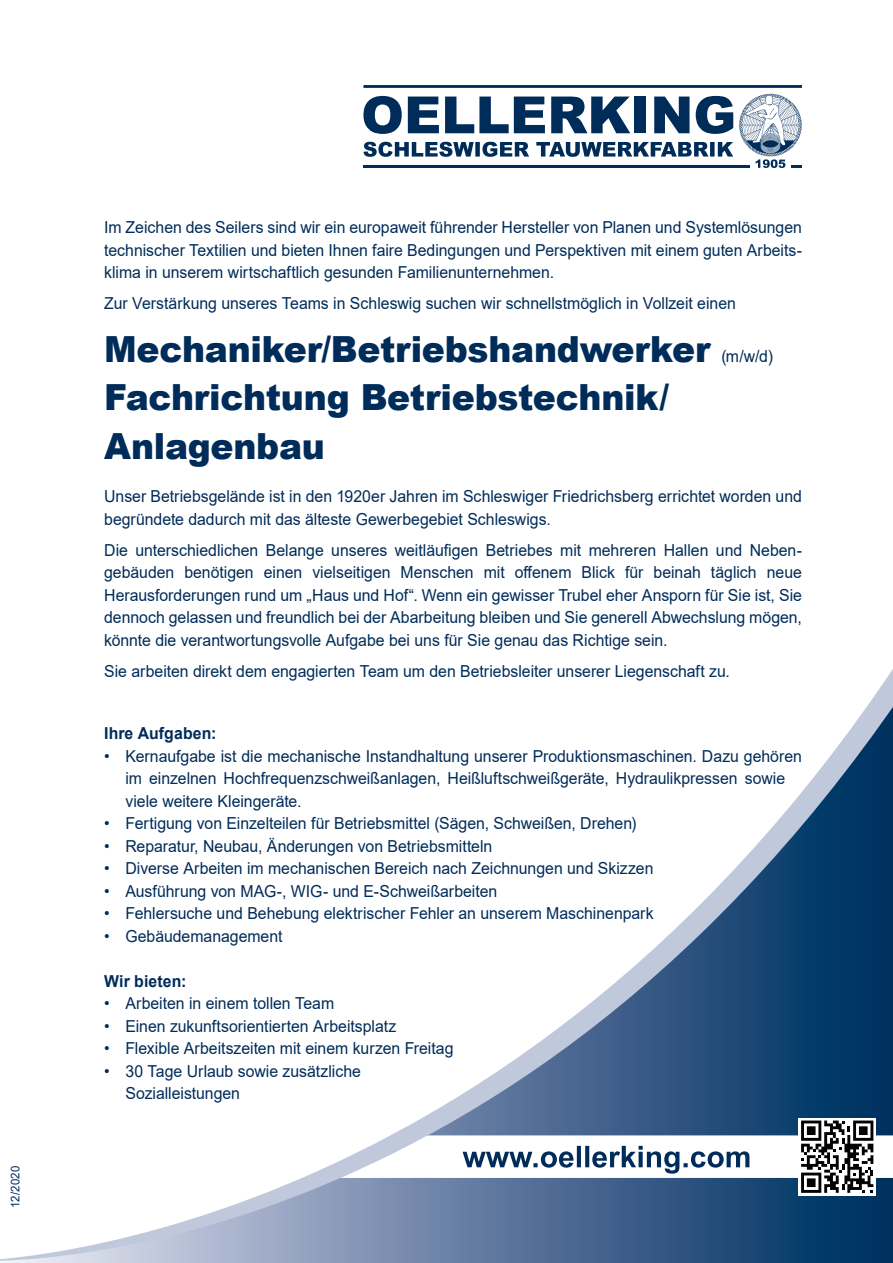
<style>
.page{position:relative;width:893px;height:1263px;background:#fff}
.page>*{position:absolute;margin:0;border:0;box-sizing:border-box;transform-origin:0 0}
.t1{font:900 36px/48.3px "Arial";letter-spacing:-.01em;color:#002c5a;scale:.96 1}
.t2{font:16.5px/22.5px "Arial";color:#002c5a;scale:.96 1}
.t3{font:700 16.5px "Arial";letter-spacing:.005em;color:#002c5a;scale:.96 1}
.t4{font:12px "Arial";letter-spacing:.015em;color:#002c5a;scale:.95 1}
.s1{font-weight:400;font-size:16.5px}
</style>
<div class="page">
<svg style="left:696px;top:96px;width:37px;height:38px"></svg>
<svg style="left:654px;top:97px;width:35px;height:36px"></svg>
<div style="left:635px;top:97px;width:11px;height:36px;background:#002c5a"></div>
<svg style="left:551px;top:97px;width:79px;height:36px"></svg>
<svg style="left:445px;top:97px;width:100px;height:36px"></svg>
<svg style="left:408px;top:97px;width:31px;height:36px"></svg>
<svg style="left:363px;top:96px;width:39px;height:38px"></svg>
<svg style="left:363px;top:142px;width:370px;height:15px"></svg>
<hr style="left:363px;top:165px;width:387px;height:3px;background:#002c5a">
<svg style="left:363px;top:85px;width:439px;height:3px"></svg>
<svg style="left:739px;top:94px;width:63px;height:74px"></svg>
<svg style="left:0;top:669px;width:893px;height:594px"></svg>
<svg style="left:336px;top:1120px;width:557px;height:73px"></svg>
<p class="t4" style="left:7px;top:1208px;width:46px;rotate:-90deg">12/2020</p>
<p class="t2" style="left:104px;top:216px;width:728px;text-align:justify">Im Zeichen des Seilers sind wir ein europaweit führender Hersteller von Planen und Systemlösungen technischer Textilien und bieten Ihnen faire Bedingungen und Perspektiven mit einem guten Arbeits&shy;klima in unserem wirtschaftlich gesunden Familienunternehmen.</p>
<p class="t2" style="left:104px;top:292px;width:660px">Zur Verstärkung unseres Teams in Schleswig suchen wir schnellstmöglich in Vollzeit einen</p>
<h1 class="t1" style="left:104px;top:324px;width:698px">Mechaniker/Betriebshandwerker <span class="s1">(m/w/d)<br></span>Fachrichtung Betriebstechnik/<br>Anlagenbau</h1>
<p class="t2" style="left:104px;top:485px;width:728px">Unser Betriebsgelände ist in den 1920er Jahren im Schleswiger Friedrichsberg errichtet worden und begründete dadurch mit das älteste Gewerbegebiet Schleswigs.</p>
<p class="t2" style="left:104px;top:539px;width:728px;text-align:justify">Die unterschiedlichen Belange unseres weitläufigen Betriebes mit mehreren Hallen und Neben&shy;gebäuden benötigen einen vielseitigen Menschen mit offenem Blick für beinah täglich neue Herausforderungen rund um „Haus und Hof“. Wenn ein gewisser Trubel eher Ansporn für Sie ist, Sie dennoch gelassen und freundlich bei der Abarbeitung bleiben und Sie generell Abwechslung mögen, könnte die verantwortungsvolle Aufgabe bei uns für Sie genau das Richtige sein.</p>
<p class="t2" style="left:104px;top:660px;width:653px">Sie arbeiten direkt dem engagierten Team um den Betriebsleiter unserer Liegenschaft zu.</p>
<p class="t3" style="left:104px;top:722px;width:118px">Ihre Aufgaben:</p>
<p class="t2" style="left:125px;top:744px;width:706px;text-indent:-21px">• Kernaufgabe ist die mechanische Instandhaltung unserer Produktionsmaschinen. Dazu gehören im einzelnen Hochfrequenzschweißanlagen, Heißluftschweißgeräte, Hydraulikpressen sowie viele weitere Kleingeräte.</p>
<p class="t2" style="left:104px;top:812px;width:556px">• Fertigung von Einzelteilen für Betriebsmittel (Sägen, Schweißen, Drehen)</p>
<p class="t2" style="left:104px;top:834px;width:406px">• Reparatur, Neubau, Änderungen von Betriebsmitteln</p>
<p class="t2" style="left:104px;top:857px;width:574px">• Diverse Arbeiten im mechanischen Bereich nach Zeichnungen und Skizzen</p>
<p class="t2" style="left:104px;top:879px;width:411px">• Ausführung von MAG-, WIG- und E-Schweißarbeiten</p>
<p class="t2" style="left:104px;top:902px;width:574px">• Fehlersuche und Behebung elektrischer Fehler an unserem Maschinenpark</p>
<p class="t2" style="left:104px;top:924px;width:187px">• Gebäudemanagement</p>
<p class="t3" style="left:104px;top:969px;width:87px">Wir bieten:</p>
<p class="t2" style="left:104px;top:992px;width:241px">• Arbeiten in einem tollen Team</p>
<p class="t2" style="left:104px;top:1014px;width:306px">• Einen zukunftsorientierten Arbeitsplatz</p>
<p class="t2" style="left:104px;top:1037px;width:365px">• Flexible Arbeitszeiten mit einem kurzen Freitag</p>
<p class="t2" style="left:125px;top:1059px;width:247px;text-indent:-21px">• 30 Tage Urlaub sowie zusätzliche<br>Sozialleistungen</p>
</div>
